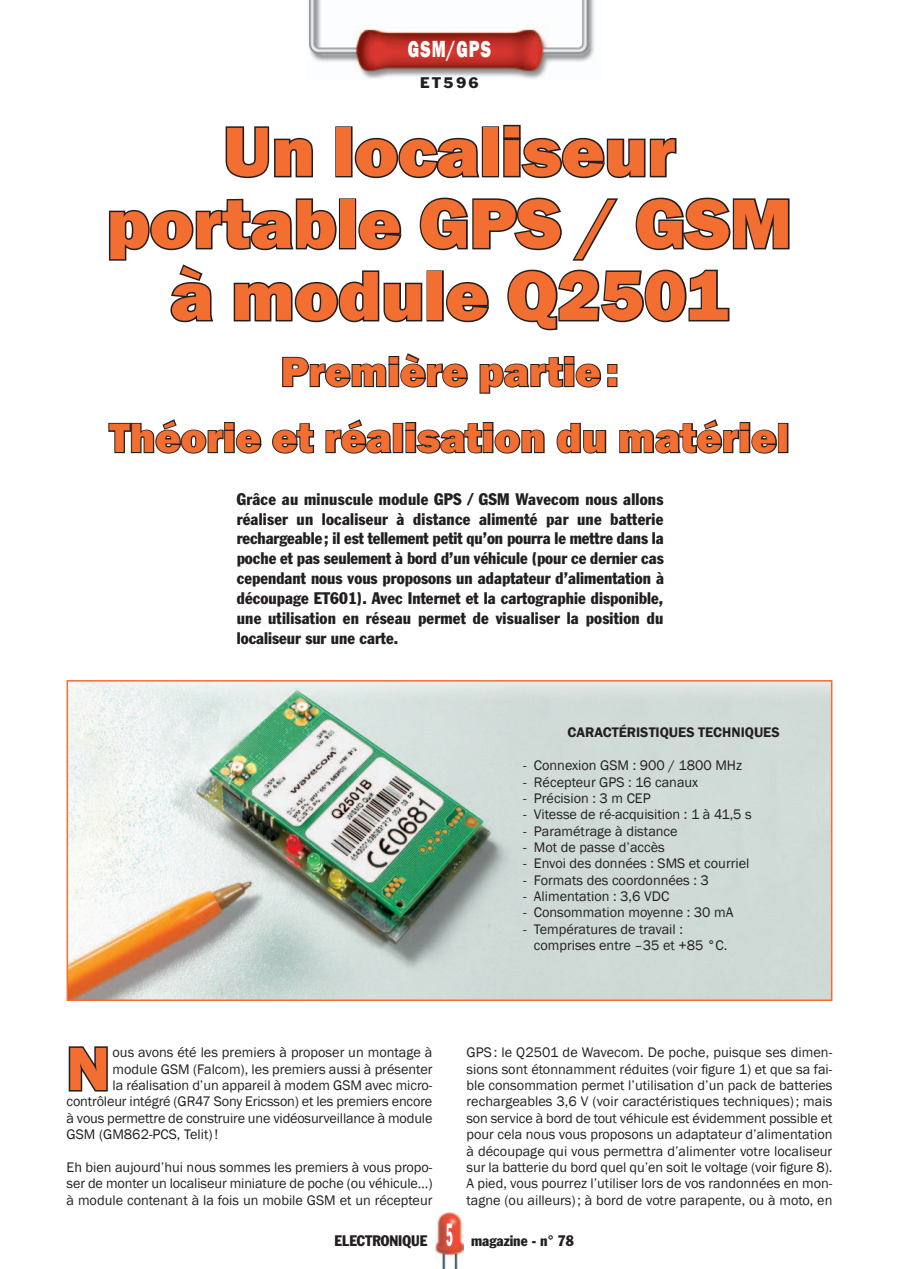
<style>
.page{position:relative;width:899px;height:1269px;background:#fff}
.page>*{position:absolute;margin:0;border:0;box-sizing:border-box;transform-origin:0 0}
.t1{font:800 72px/72px "Franklin Gothic";letter-spacing:-.005em;color:#f26e31;text-align:center}
.t2{font:800 63.3px "Franklin Gothic";color:#f26e31}
.t3{font:800 42px/66px "Franklin Gothic";color:#f26e31;text-align:center}
.t4{font:800 24px "Franklin Gothic";letter-spacing:.06em;color:#fff;scale:.7 1}
.t5{font:condensed 16.5px/19.8px "Franklin Gothic";letter-spacing:.015em;color:#231f20;text-align:justify}
.t6{font:condensed 15px "Franklin Gothic";color:#231f20}
.t7{font:14.25px/16.4px "Franklin Gothic";color:#231f20;text-align:justify}
.t8{font:600 14.25px "Franklin Gothic";color:#231f20}
.t9{font:14.25px "Franklin Gothic";letter-spacing:.15em;color:#231f20}
.s1{font-size:31.5px;color:#fff}
</style>
<div class="page">
<img style="left:308px;top:0;width:286px;height:79px">
<img style="left:435px;top:1212px;width:28px;height:56px">
<img style="left:69px;top:682px;width:761px;height:316px">
<svg style="left:68px;top:1046px;width:40px;height:46px"></svg>
<svg style="left:225px;top:126px;width:88px;height:53px"></svg>
<div style="left:335px;top:126px;width:17px;height:51px;border:3px solid #231f20"></div>
<svg style="left:354px;top:137px;width:126px;height:42px"></svg>
<div style="left:481px;top:126px;width:18px;height:51px;border:3px solid #231f20"></div>
<svg style="left:503px;top:124px;width:174px;height:55px"></svg>
<svg style="left:108px;top:197px;width:682px;height:134px"></svg>
<svg style="left:282px;top:353px;width:186px;height:35px"></svg>
<svg style="left:479px;top:356px;width:139px;height:38px"></svg>
<svg style="left:108px;top:419px;width:154px;height:35px"></svg>
<svg style="left:272px;top:423px;width:43px;height:31px"></svg>
<svg style="left:325px;top:419px;width:67px;height:35px"></svg>
<div style="left:392px;top:423px;width:11px;height:30px;border:2px solid #231f20"></div>
<svg style="left:405px;top:422px;width:140px;height:32px"></svg>
<svg style="left:556px;top:422px;width:51px;height:32px"></svg>
<svg style="left:619px;top:419px;width:158px;height:35px"></svg>
<div style="left:777px;top:423px;width:11px;height:30px;border:2px solid #231f20"></div>
<h3 class="t4" style="left:408px;top:34px;width:120px">GSM/GPS</h3>
<p class="t9" style="left:420px;top:73px;width:60px">ET596</p>
<h1 class="t1" style="left:107px;top:115px;width:687px">Un localiseur portable GPS / GSM à module Q2501</h1>
<h3 class="t3" style="left:109px;top:339px;width:681px">Première partie :<br>Théorie et réalisation du matériel</h3>
<p class="t5" style="left:237px;top:489px;width:428px">Grâce au minuscule module GPS / GSM Wavecom nous allons réaliser un localiseur à distance alimenté par une batterie rechargeable ; il est tellement petit qu’on pourra le mettre dans la poche et pas seulement à bord d’un véhicule (pour ce dernier cas cependant nous vous proposons un adaptateur d’alimentation à découpage ET601). Avec Internet et la cartographie disponible, une utilisation en réseau permet de visualiser la position du localiseur sur une carte.</p>
<p class="t8" style="left:567px;top:724px;width:214px">CARACTÉRISTIQUES TECHNIQUES</p>
<p class="t7" style="left:523px;top:757px;width:220px">- Connexion GSM : 900 / 1800 MHz</p>
<p class="t7" style="left:523px;top:773px;width:176px">- Récepteur GPS : 16 canaux</p>
<p class="t7" style="left:523px;top:790px;width:129px">- Précision : 3 m CEP</p>
<p class="t7" style="left:523px;top:806px;width:230px">- Vitesse de ré-acquisition : 1 à 41,5 s</p>
<p class="t7" style="left:523px;top:823px;width:156px">- Paramétrage à distance</p>
<p class="t7" style="left:523px;top:839px;width:143px">- Mot de passe d’accès</p>
<p class="t7" style="left:523px;top:855px;width:227px">- Envoi des données : SMS et courriel</p>
<p class="t7" style="left:523px;top:872px;width:187px">- Formats des coordonnées : 3</p>
<p class="t7" style="left:523px;top:888px;width:147px">- Alimentation : 3,6 VDC</p>
<p class="t7" style="left:523px;top:904px;width:212px">- Consommation moyenne : 30 mA</p>
<p class="t7" style="left:534px;top:921px;width:195px;text-indent:-11px">- Températures de travail : comprises entre –35 et +85 °C.</p>
<h2 class="t2" style="left:67px;top:1027px;width:45px">N</h2>
<p class="t7" style="left:112px;top:1044px;width:321px">ous avons été les premiers à proposer un montage à</p>
<p class="t7" style="left:112px;top:1060px;width:321px">module GSM (Falcom), les premiers aussi à présenter</p>
<p class="t7" style="left:112px;top:1077px;width:321px">la réalisation d’un appareil à modem GSM avec micro-</p>
<p class="t7" style="left:67px;top:1093px;width:367px">contrôleur intégré (GR47 Sony Ericsson) et les premiers encore</p>
<p class="t7" style="left:67px;top:1110px;width:367px">à vous permettre de construire une vidéosurveillance à module</p>
<p class="t7" style="left:67px;top:1126px;width:153px">GSM (GM862-PCS, Telit) !</p>
<p class="t7" style="left:67px;top:1159px;width:367px">Eh bien aujourd’hui nous sommes les premiers à vous propo&shy;ser de monter un localiseur miniature de poche (ou véhicule…) à module contenant à la fois un mobile GSM et un récepteur</p>
<p class="t7" style="left:466px;top:1044px;width:367px">GPS : le Q2501 de Wavecom. De poche, puisque ses dimen&shy;sions sont étonnamment réduites (voir figure 1) et que sa fai&shy;ble consommation permet l’utilisation d’un pack de batteries rechargeables 3,6 V (voir caractéristiques techniques) ; mais son service à bord de tout véhicule est évidemment possible et pour cela nous vous proposons un adaptateur d’alimentation à découpage qui vous permettra d’alimenter votre localiseur sur la batterie du bord quel qu’en soit le voltage (voir figure 8).<br>A pied, vous pourrez l’utiliser lors de vos randonnées en mon&shy;tagne (ou ailleurs) ; à bord de votre parapente, ou à moto, en</p>
<p class="t6" style="left:334px;top:1231px;width:241px">ELECTRONIQUE <span class="s1">5</span> magazine - n° 78</p>
</div>
